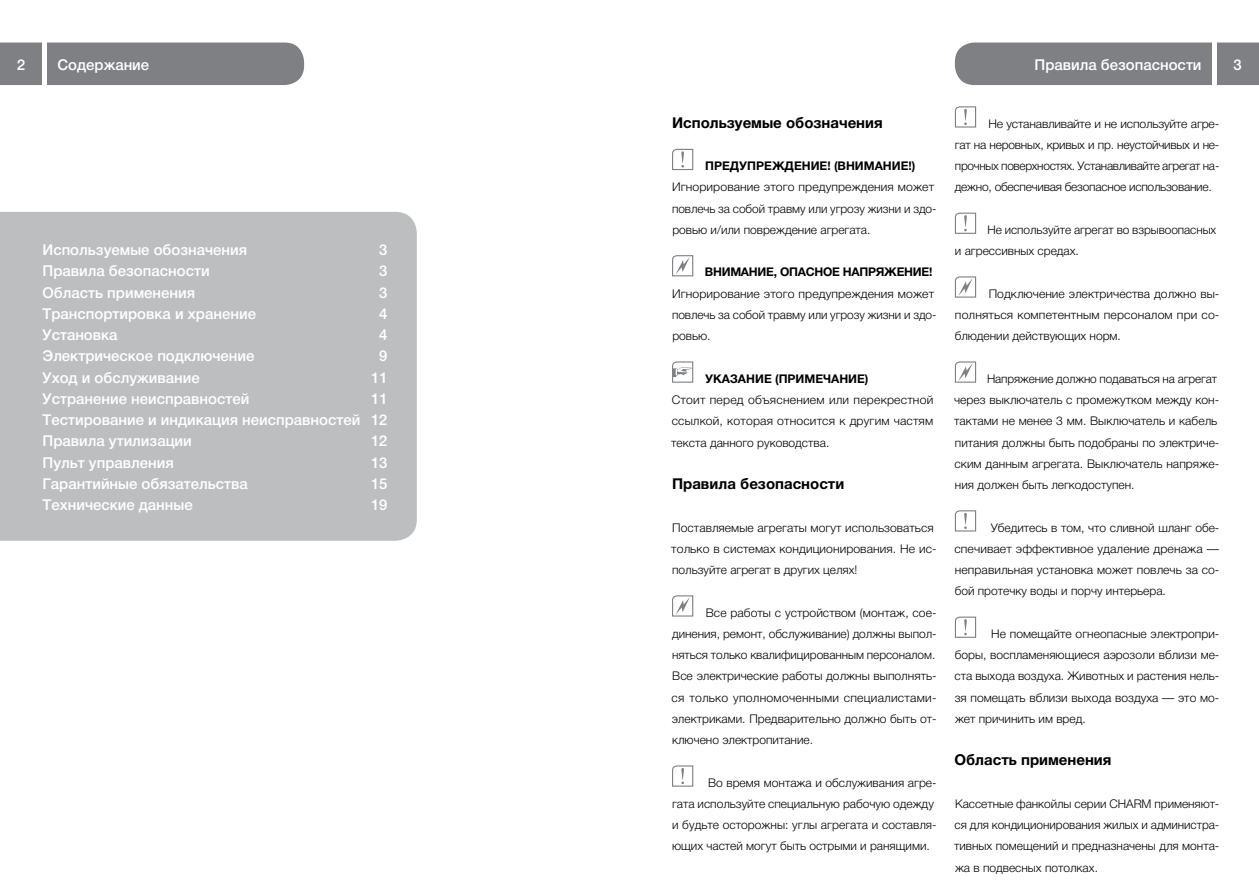
<style>
.page{position:relative;width:1259px;height:893px;background:#fff}
.page>*{position:absolute;margin:0;border:0;box-sizing:border-box;transform-origin:0 0}
.t1{font:500 15px/21.3px "Helvetica Neue LTCYR";color:#fff;text-align:justify}
.t2{font:700 15px "Helvetica Neue LTCYR";color:#000}
.t3{font:300 12px/21.3px "Helvetica Neue LTCYR";color:#000;text-align:justify}
.t4{font:700 12px "Helvetica Neue LTCYR";color:#000}
.t5{font:700 12px "Helvetica Neue LTCYR";letter-spacing:.035em;color:#000}
</style>
<div class="page">
<div style="left:0;top:43px;width:304px;height:42px;background:#7e8083"></div>
<hr style="left:43px;top:21px;width:4px;height:85px;background:#fff">
<div style="left:955px;top:43px;width:304px;height:42px;background:#7e8083"></div>
<hr style="left:1212px;top:21px;width:4px;height:85px;background:#fff">
<svg style="left:672px;top:148px;width:22px;height:23px"></svg>
<svg style="left:672px;top:255px;width:22px;height:22px"></svg>
<svg style="left:672px;top:361px;width:22px;height:22px"></svg>
<svg style="left:672px;top:595px;width:22px;height:22px"></svg>
<svg style="left:672px;top:765px;width:22px;height:22px"></svg>
<svg style="left:954px;top:106px;width:22px;height:22px"></svg>
<svg style="left:954px;top:212px;width:22px;height:22px"></svg>
<svg style="left:954px;top:276px;width:22px;height:22px"></svg>
<svg style="left:954px;top:361px;width:22px;height:22px"></svg>
<svg style="left:954px;top:510px;width:22px;height:22px"></svg>
<svg style="left:954px;top:616px;width:22px;height:22px"></svg>
<div style="left:0;top:212px;width:417px;height:329px;background:#bcbec0"></div>
<p class="t1" style="left:1034px;top:54px;width:169px">Правила безопасности</p>
<p class="t1" style="left:17px;top:54px;width:10px">2</p>
<p class="t1" style="left:57px;top:54px;width:93px">Содержание</p>
<p class="t1" style="left:1233px;top:54px;width:10px">3</p>
<p class="t1" style="left:43px;top:239px;width:206px">Используемые обозначения</p>
<p class="t1" style="left:379px;top:239px;width:10px">3</p>
<p class="t1" style="left:43px;top:260px;width:169px">Правила безопасности</p>
<p class="t1" style="left:379px;top:260px;width:10px">3</p>
<p class="t1" style="left:43px;top:282px;width:154px">Область применения</p>
<p class="t1" style="left:379px;top:282px;width:10px">3</p>
<p class="t1" style="left:43px;top:303px;width:215px">Транспортировка и хранение</p>
<p class="t1" style="left:379px;top:303px;width:10px">4</p>
<p class="t1" style="left:43px;top:324px;width:77px">Установка</p>
<p class="t1" style="left:379px;top:324px;width:10px">4</p>
<p class="t1" style="left:43px;top:345px;width:213px">Электрическое подключение</p>
<p class="t1" style="left:379px;top:345px;width:10px">9</p>
<p class="t1" style="left:43px;top:367px;width:159px">Уход и обслуживание</p>
<p class="t1" style="left:371px;top:367px;width:18px">11</p>
<p class="t1" style="left:43px;top:388px;width:208px">Устранение неисправностей</p>
<p class="t1" style="left:43px;top:388px;width:347px;text-indent:328px">11<br>Тестирование и индикация неисправностей 12<br>Правила утилизации</p>
<p class="t1" style="left:371px;top:430px;width:18px">12</p>
<p class="t1" style="left:43px;top:452px;width:133px">Пульт управления</p>
<p class="t1" style="left:371px;top:452px;width:18px">13</p>
<p class="t1" style="left:43px;top:473px;width:207px">Гарантийные обязательства</p>
<p class="t1" style="left:371px;top:473px;width:18px">15</p>
<p class="t1" style="left:43px;top:494px;width:152px">Технические данные</p>
<p class="t1" style="left:371px;top:494px;width:18px">19</p>
<p class="t2" style="left:672px;top:114px;width:212px">Используемые обозначения</p>
<p class="t4" style="left:705px;top:159px;width:212px">Предупреждение! (Внимание!)</p>
<p class="t3" style="left:672px;top:176px;width:266px;text-align:left">Игнорирование этого предупреждения может повлечь за собой травму или угрозу жизни и здо&shy;ровью и/или повреждение агрегата.</p>
<p class="t5" style="left:705px;top:265px;width:229px">Внимание, опасное напряжение!</p>
<p class="t3" style="left:672px;top:283px;width:266px;text-align:left">Игнорирование этого предупреждения может повлечь за собой травму или угрозу жизни и здо&shy;ровью.</p>
<p class="t4" style="left:693px;top:372px;width:95px">Указание (при</p>
<p class="t4" style="left:804px;top:372px;width:65px">мечание)</p>
<p class="t3" style="left:671px;top:389px;width:263px">Стоит перед объяснением или перекрестной ссылкой, которая относится к другим частям текста данного руководства.</p>
<p class="t2" style="left:672px;top:475px;width:174px">Правила безопасности</p>
<p class="t3" style="left:671px;top:517px;width:267px;text-align:left">Поставляемые агрегаты могут использоваться только в системах кондиционирования. Не ис&shy;пользуйте агрегат в других целях!</p>
<p class="t3" style="left:671px;top:602px;width:266px;text-indent:34px">Все работы с устройством (монтаж, сое&shy;динения, ремонт, обслуживание) должны выпол&shy;няться только квалифицированным персоналом.<br>Все электрические работы должны выполнять&shy;ся только уполномоченными специалистами&shy;электриками. Предварительно должно быть от&shy;ключено электропитание.</p>
<p class="t3" style="left:672px;top:772px;width:266px;text-align:left;text-indent:36px">Во время монтажа и обслуживания агре&shy;гата используйте специальную рабочую одежду и будьте осторожны: углы агрегата и составля&shy;ющих частей могут быть острыми и ранящими.</p>
<p class="t3" style="left:955px;top:113px;width:266px;text-indent:33px">Не устанавливайте и не используйте агре&shy;гат на неровных, кривых и пр. неустойчивых и не&shy;прочных поверхностях. Устанавливайте агрегат на&shy;дежно, обеспечивая безопасное использование.</p>
<p class="t3" style="left:955px;top:219px;width:263px;text-indent:33px">Не используйте агрегат во взрывоопасных и агрессивных средах.</p>
<p class="t3" style="left:954px;top:283px;width:266px;text-indent:34px">Подключение электричества должно вы&shy;полняться компетентным персоналом при со&shy;блюдении действующих норм.</p>
<p class="t3" style="left:954px;top:368px;width:267px;text-align:left;text-indent:33px">Напряжение должно подаваться на агрегат через выключатель с промежутком между кон&shy;тактами не менее 3 мм. Выключатель и кабель питания должны быть подобраны по электриче&shy;ским данным агрегата. Выключатель напряже&shy;ния должен быть легкодоступен.</p>
<p class="t3" style="left:954px;top:517px;width:266px;text-indent:36px">Убедитесь в том, что сливной шланг обе&shy;спечивает эффективное удаление дренажа — неправильная установка может повлечь за со&shy;бой протечку воды и порчу интерьера.</p>
<p class="t3" style="left:954px;top:623px;width:266px;text-indent:37px">Не помещайте огнеопасные электропри&shy;боры, воспламеняющиеся аэрозоли вблизи ме&shy;ста выхода воздуха. Животных и растения нель&shy;зя помещать вблизи выхода воздуха — это мо&shy;жет причинить им вред.</p>
<p class="t2" style="left:954px;top:751px;width:158px">Область применения</p>
<p class="t3" style="left:954px;top:793px;width:267px">Кассетные фанкойлы серии CHARM применяют&shy;ся для кондиционирования жилых и администра&shy;тивных помещений и предназначены для монта&shy;жа в подвесных потолках.</p>
</div>
